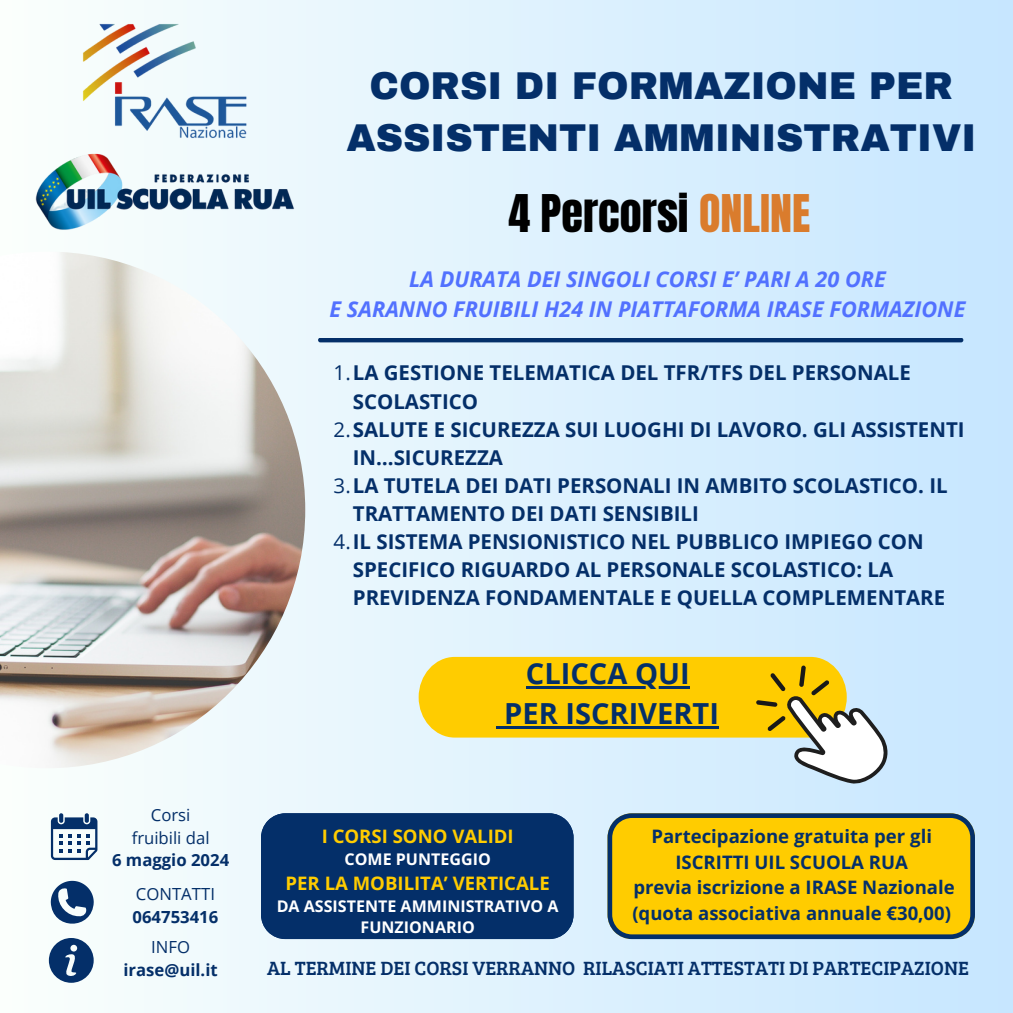
<style>
.page{position:relative;width:1013px;height:1013px;background:#fff}
.page>*{position:absolute;margin:0;border:0;box-sizing:border-box;transform-origin:0 0}
.t1{font:44.12px "Anton";color:#000}
.t2{font:900 37.88px/52.5px "Archivo";color:#042f69;text-align:center}
.t3{font:700 29px/40.2px "Open Sans";color:#042f69;text-align:center}
.t4{font:italic 700 21.75px/30px "Open Sans";color:#5271ff;text-align:center}
.t5{font:700 20.5px/28px "Open Sans";color:#042f69}
.t6{font:19.75px "Bree Serif";color:#042f69}
.t7{font:700 18.5px "Open Sans";color:#042f69}
.t8{font:700 18.5px "Open Sans";color:#fc0}
.t9{font:700 16.75px "Open Sans";color:#042f69}
.t10{font:16.75px "Open Sans";color:#042f69}
.t11{font:700 16px/21.5px "Open Sans";color:#fff;text-align:center}
.s1{color:#da7c2d}
.s2{font-weight:400}
</style>
<div class="page">
<div style="left:0;top:0;width:1012px;height:1012px;background:linear-gradient(to right,#fbfffc,#c6e6ff)"></div>
<img style="left:16px;top:147px;width:297px;height:88px">
<img style="left:76px;top:17px;width:178px;height:130px">
<svg style="left:51px;top:813px;width:46px;height:47px"></svg>
<svg style="left:51px;top:880px;width:43px;height:50px"></svg>
<svg style="left:49px;top:938px;width:45px;height:44px"></svg>
<svg style="left:607px;top:813px;width:368px;height:126px"></svg>
<div style="left:261px;top:813px;width:312px;height:126px;background:#042f69"></div>
<img style="left:0;top:251px;width:305px;height:517px">
<svg style="left:418px;top:657px;width:471px;height:127px"></svg>
<hr style="left:504px;top:726px;width:215px;height:3px;background:#042f69">
<hr style="left:318px;top:338px;width:645px;height:4px;background:#042f69">
<p class="t10" style="left:151px;top:803px;width:41px">Corsi</p>
<h2 class="t10" style="left:132px;top:825px;width:79px">fruibili dal</h2>
<h1 class="t9" style="left:112px;top:848px;width:119px">6 maggio 2024</h1>
<h4 class="t10" style="left:136px;top:882px;width:81px">CONTATTI</h4>
<p class="t9" style="left:133px;top:905px;width:87px">064753416</p>
<p class="t10" style="left:151px;top:935px;width:40px">INFO</p>
<p class="t9" style="left:124px;top:958px;width:96px">irase@uil.it</p>
<p class="t2" style="left:346px;top:60px;width:631px">CORSI DI FORMAZIONE PER<br>ASSISTENTI AMMINISTRATIVI</p>
<p class="t1" style="left:508px;top:182px;width:303px">4 Percorsi <span class="s1">ONLINE</span></p>
<p class="t4" style="left:329px;top:264px;width:637px">LA DURATA DEI SINGOLI CORSI E’ PARI A 20 ORE<br>E SARANNO FRUIBILI H24 IN PIATTAFORMA IRASE FORMAZIONE</p>
<p class="t5" style="left:353px;top:358px;width:559px;text-indent:-19px"><span class="s2">1.</span>LA GESTIONE TELEMATICA DEL TFR/TFS DEL PERSONALE<br>SCOLASTICO</p>
<p class="t5" style="left:353px;top:414px;width:613px;text-indent:-19px"><span class="s2">2.</span>SALUTE E SICUREZZA SUI LUOGHI DI LAVORO. GLI ASSISTENTI<br>IN…SICUREZZA</p>
<p class="t5" style="left:353px;top:471px;width:596px;text-indent:-19px"><span class="s2">3.</span>LA TUTELA DEI DATI PERSONALI IN AMBITO SCOLASTICO. IL<br>TRATTAMENTO DEI DATI SENSIBILI</p>
<p class="t5" style="left:353px;top:527px;width:594px;text-indent:-19px"><span class="s2">4.</span>IL SISTEMA PENSIONISTICO NEL PUBBLICO IMPIEGO CON<br>SPECIFICO RIGUARDO AL PERSONALE SCOLASTICO: LA<br>PREVIDENZA FONDAMENTALE E QUELLA COMPLEMENTARE</p>
<p class="t3" style="left:504px;top:652px;width:216px">CLICCA QUI<br>PER ISCRIVERTI</p>
<p class="t7" style="left:651px;top:823px;width:282px">Partecipazione gratuita per gli</p>
<p class="t7" style="left:675px;top:848px;width:234px">ISCRITTI UIL SCUOLA RUA</p>
<h3 class="t7" style="left:633px;top:874px;width:323px">previa iscrizione a IRASE Nazionale</h3>
<p class="t7" style="left:632px;top:900px;width:320px">(quota associativa annuale €30,00)</p>
<p class="t6" style="left:267px;top:953px;width:703px">AL TERMINE DEI CORSI VERRANNO RILASCIATI ATTESTATI DI PARTECIPAZIONE</p>
<p class="t8" style="left:322px;top:823px;width:193px">I CORSI SONO VALIDI</p>
<p class="t11" style="left:344px;top:847px;width:148px">COME PUNTEGGIO</p>
<p class="t8" style="left:285px;top:870px;width:266px">PER LA MOBILITA’ VERTICALE</p>
<p class="t11" style="left:277px;top:894px;width:283px">DA ASSISTENTE AMMINISTRATIVO A<br>FUNZIONARIO</p>
</div>
